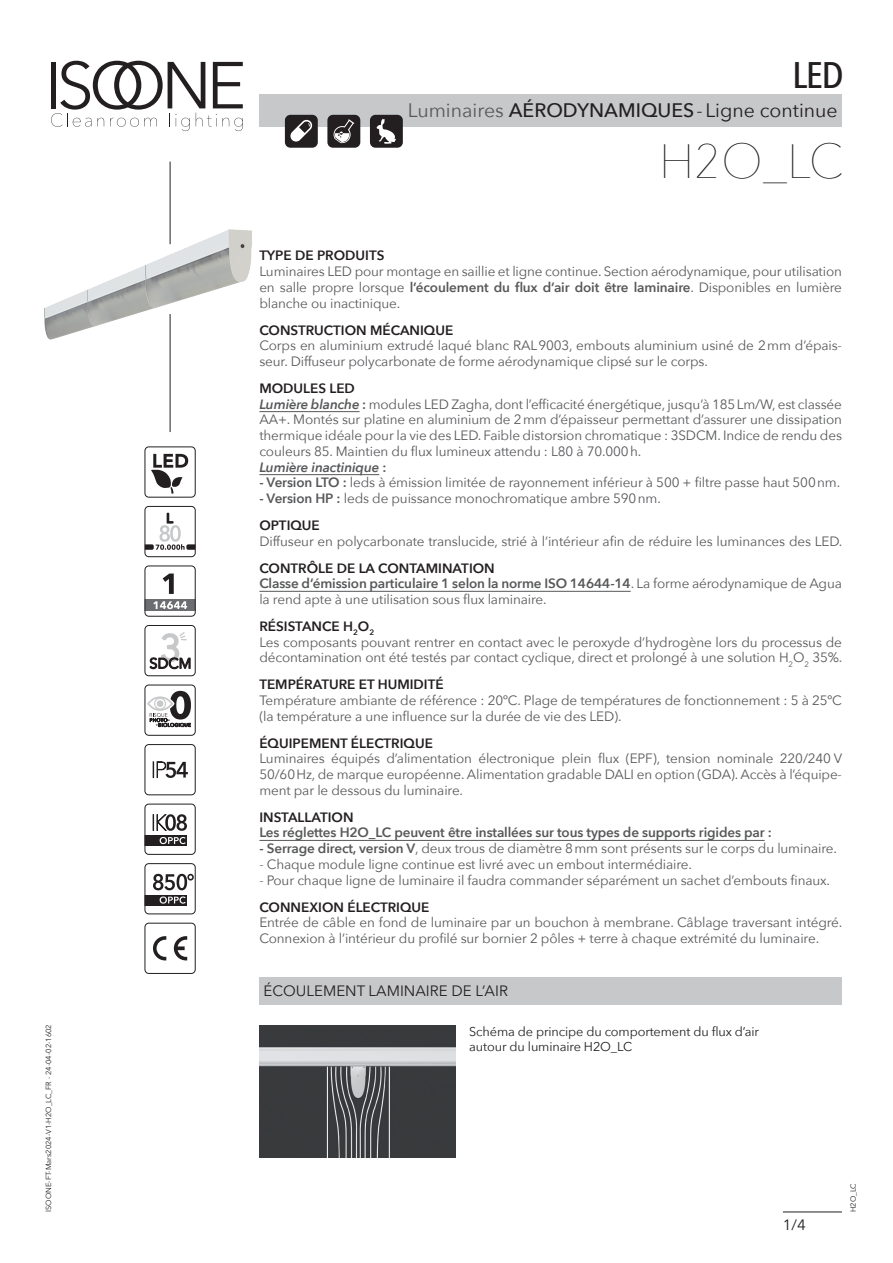
<style>
.page{position:relative;width:893px;height:1263px;background:#fff}
.page>*{position:absolute;margin:0;border:0;box-sizing:border-box;transform-origin:0 0}
.t1{font:200 48px "Avenir Next";color:#231f20}
.t2{font:500 36.9px "Avenir Next Condensed";color:#231f20;scale:1.1 1}
.t3{font:500 19.5px "Avenir Next";color:#231f20}
.t4{font:15px "Avenir Next";color:#231f20}
.t5{font:13.5px/15.8px "Avenir Next";letter-spacing:-.01em;color:#57585a}
.t6{font:600 13.5px "Avenir Next";color:#231f20}
.t7{font:600 13.5px "Avenir Next";letter-spacing:-.01em;color:#57585a}
.t8{font:12.75px/15px "Avenir Next";letter-spacing:-.01em;color:#231f20}
.t9{font:7.5px "Avenir Next";color:#231f20}
.s1{font-weight:400;color:#57585a}
.s2{font-weight:400}
.s3{font-weight:600}
.s4{font-weight:600;color:#231f20}
.s5{font-weight:600;font-style:italic}
</style>
<div class="page">
<div style="left:259px;top:94px;width:583px;height:32px;background:#c7c8ca"></div>
<div style="left:285px;top:115px;width:33px;height:33px;background:#231f20;border-radius:5px"></div>
<svg style="left:290px;top:119px;width:23px;height:23px"></svg>
<div style="left:327px;top:115px;width:33px;height:33px;background:#231f20;border-radius:5px"></div>
<svg style="left:333px;top:119px;width:21px;height:25px"></svg>
<div style="left:370px;top:115px;width:33px;height:33px;background:#231f20;border-radius:5px"></div>
<svg style="left:376px;top:119px;width:20px;height:25px"></svg>
<svg style="left:51px;top:61px;width:192px;height:70px"></svg>
<hr style="left:259px;top:411px;width:101px;height:1px;background:#57585a">
<hr style="left:259px;top:474px;width:120px;height:1px;background:#57585a">
<hr style="left:259px;top:591px;width:372px;height:1px;background:#57585a">
<hr style="left:259px;top:840px;width:506px;height:1px;background:#57585a">
<div style="left:259px;top:977px;width:583px;height:27px;background:#c7c8ca"></div>
<img style="left:259px;top:1026px;width:197px;height:131px">
<img style="left:44px;top:219px;width:208px;height:134px">
<hr style="left:170px;top:162px;width:1px;height:82px;background:#231f20">
<hr style="left:170px;top:314px;width:1px;height:118px;background:#231f20">
<svg style="left:145px;top:447px;width:51px;height:50px"></svg>
<div style="left:145px;top:446px;width:51px;height:51px;border:1px solid #231f20;border-radius:4px"></div>
<svg style="left:145px;top:625px;width:50px;height:51px"></svg>
<div style="left:145px;top:625px;width:51px;height:51px;border:1px solid #231f20;border-radius:4px"></div>
<svg style="left:145px;top:685px;width:51px;height:51px"></svg>
<div style="left:145px;top:685px;width:51px;height:51px;border:1px solid #231f20;border-radius:4px"></div>
<svg style="left:145px;top:744px;width:50px;height:51px"></svg>
<div style="left:145px;top:744px;width:51px;height:51px;border:1px solid #231f20;border-radius:4px"></div>
<svg style="left:145px;top:566px;width:51px;height:51px"></svg>
<div style="left:145px;top:566px;width:51px;height:51px;border:1px solid #231f20;border-radius:4px"></div>
<svg style="left:153px;top:936px;width:13px;height:24px"></svg>
<svg style="left:174px;top:936px;width:13px;height:24px"></svg>
<div style="left:145px;top:923px;width:51px;height:51px;border:1px solid #231f20;border-radius:4px"></div>
<svg style="left:145px;top:506px;width:49px;height:51px"></svg>
<div style="left:145px;top:506px;width:51px;height:51px;border:1px solid #231f20;border-radius:4px"></div>
<svg style="left:145px;top:863px;width:51px;height:51px"></svg>
<div style="left:145px;top:863px;width:51px;height:51px;border:1px solid #231f20;border-radius:4px"></div>
<svg style="left:145px;top:804px;width:51px;height:51px"></svg>
<div style="left:145px;top:804px;width:51px;height:51px;border:1px solid #231f20;border-radius:4px"></div>
<hr style="left:783px;top:1212px;width:59px;height:1px;background:#231f20">
<p class="t9" style="left:42px;top:1212px;width:189px;rotate:-90deg">ISOONE-FT-Mars2024-V1-H2O_LC_FR - 24-04-02-1602</p>
<h2 class="t2" style="left:792px;top:53px;width:48px">LED</h2>
<h3 class="t3" style="left:408px;top:94px;width:432px"><span class="s1">Luminaires</span> AÉRODYNAMIQUES<span class="s2">-Ligne continue</span></h3>
<h1 class="t1" style="left:659px;top:121px;width:186px">H2O_LC</h1>
<p class="t6" style="left:259px;top:244px;width:127px">TYPE DE PRODUITS</p>
<p class="t5" style="left:259px;top:263px;width:584px;text-align:justify">Luminaires LED pour montage en saillie et ligne continue. Section aérodynamique, pour utilisation en salle propre lorsque <span class="s3">l’écoulement du flux d’air doit être laminaire</span>. Disponibles en lumière blanche ou inactinique.</p>
<p class="t6" style="left:259px;top:318px;width:195px">CONSTRUCTION MÉCANIQUE</p>
<p class="t5" style="left:259px;top:337px;width:584px">Corps en aluminium extrudé laqué blanc RAL9003, embouts aluminium usiné de 2mm d’épais&shy;seur. Diffuseur polycarbonate de forme aérodynamique clipsé sur le corps.</p>
<p class="t5" style="left:259px;top:380px;width:584px"><span class="s4">MODULES LED<br></span><span class="s5">Lumière blanche</span> <span class="s3">:</span> modules LED Zagha, dont l’efficacité énergétique, jusqu’à 185Lm/W, est classée AA+. Montés sur platine en aluminium de 2mm d’épaisseur permettant d’assurer une dissipation thermique idéale pour la vie des LED. Faible distorsion chromatique : 3SDCM. Indice de rendu des couleurs 85. Maintien du flux lumineux attendu : L80 à 70.000h.<br><span class="s5">Lumière inactinique</span> <span class="s3">:</span></p>
<p class="t5" style="left:259px;top:474px;width:582px"><span class="s3">- Version LTO :</span> leds à émission limitée de rayonnement inférieur à 500 + filtre passe haut 500nm.</p>
<p class="t5" style="left:259px;top:484px;width:403px;line-height:26.8px"><span class="s3">- Version HP :</span> leds de puissance monochromatique ambre 590nm.<br><span class="s4">OPTIQUE</span></p>
<p class="t5" style="left:259px;top:533px;width:584px">Diffuseur en polycarbonate translucide, strié à l’intérieur afin de réduire les luminances des LED.</p>
<p class="t5" style="left:259px;top:559px;width:584px"><span class="s4">CONTRÔLE DE LA CONTAMINATION<br></span><span class="s3">Classe d’émission particulaire 1 selon la norme ISO 14644-14</span>. La forme aérodynamique de Agua la rend apte à une utilisation sous flux laminaire.</p>
<p class="t5" style="left:259px;top:618px;width:584px"><span class="s4">RÉSISTANCE H</span><sub>2</sub><span class="s4">O</span><sub>2<br></sub>Les composants pouvant rentrer en contact avec le peroxyde d’hydrogène lors du processus de décontamination ont été testés par contact cyclique, direct et prolongé à une solution H<sub>2</sub>O<sub>2</sub> 35%.</p>
<p class="t6" style="left:259px;top:673px;width:186px">TEMPÉRATURE ET HUMIDITÉ</p>
<p class="t5" style="left:259px;top:692px;width:584px">Température ambiante de référence : 20ºC. Plage de températures de fonctionnement : 5 à 25ºC (la température a une influence sur la durée de vie des LED).</p>
<p class="t6" style="left:259px;top:731px;width:175px">ÉQUIPEMENT ÉLECTRIQUE</p>
<p class="t5" style="left:259px;top:750px;width:584px;text-align:justify">Luminaires équipés d’alimentation électronique plein flux (EPF), tension nominale 220/240 V 50/60Hz, de marque européenne. Alimentation gradable DALI en option (GDA). Accès à l’équipe&shy;ment par le dessous du luminaire.</p>
<p class="t6" style="left:259px;top:805px;width:96px">INSTALLATION</p>
<p class="t7" style="left:259px;top:821px;width:514px">Les réglettes H2O_LC peuvent être installées sur tous types de supports rigides par :</p>
<p class="t5" style="left:259px;top:840px;width:579px"><span class="s3">- Serrage direct, version V</span>, deux trous de diamètre 8mm sont présents sur le corps du luminaire.</p>
<p class="t5" style="left:259px;top:856px;width:434px">- Chaque module ligne continue est livré avec un embout intermédiaire.</p>
<p class="t5" style="left:259px;top:871px;width:572px">- Pour chaque ligne de luminaire il faudra commander séparément un sachet d’embouts finaux.</p>
<p class="t6" style="left:259px;top:895px;width:172px">CONNEXION ÉLECTRIQUE</p>
<p class="t5" style="left:259px;top:914px;width:584px">Entrée de câble en fond de luminaire par un bouchon à membrane. Câblage traversant intégré.<br>Connexion à l’intérieur du profilé sur bornier 2 pôles + terre à chaque extrémité du luminaire.</p>
<p class="t4" style="left:264px;top:978px;width:246px">ÉCOULEMENT LAMINAIRE DE L’AIR</p>
<p class="t8" style="left:469px;top:1023px;width:291px">Schéma de principe du comportement du flux d’air autour du luminaire H2O_LC</p>
<p class="t4" style="left:783px;top:1212px;width:24px">1/4</p>
<p class="t9" style="left:847px;top:1212px;width:30px;rotate:-90deg">H2O_LC</p>
</div>
